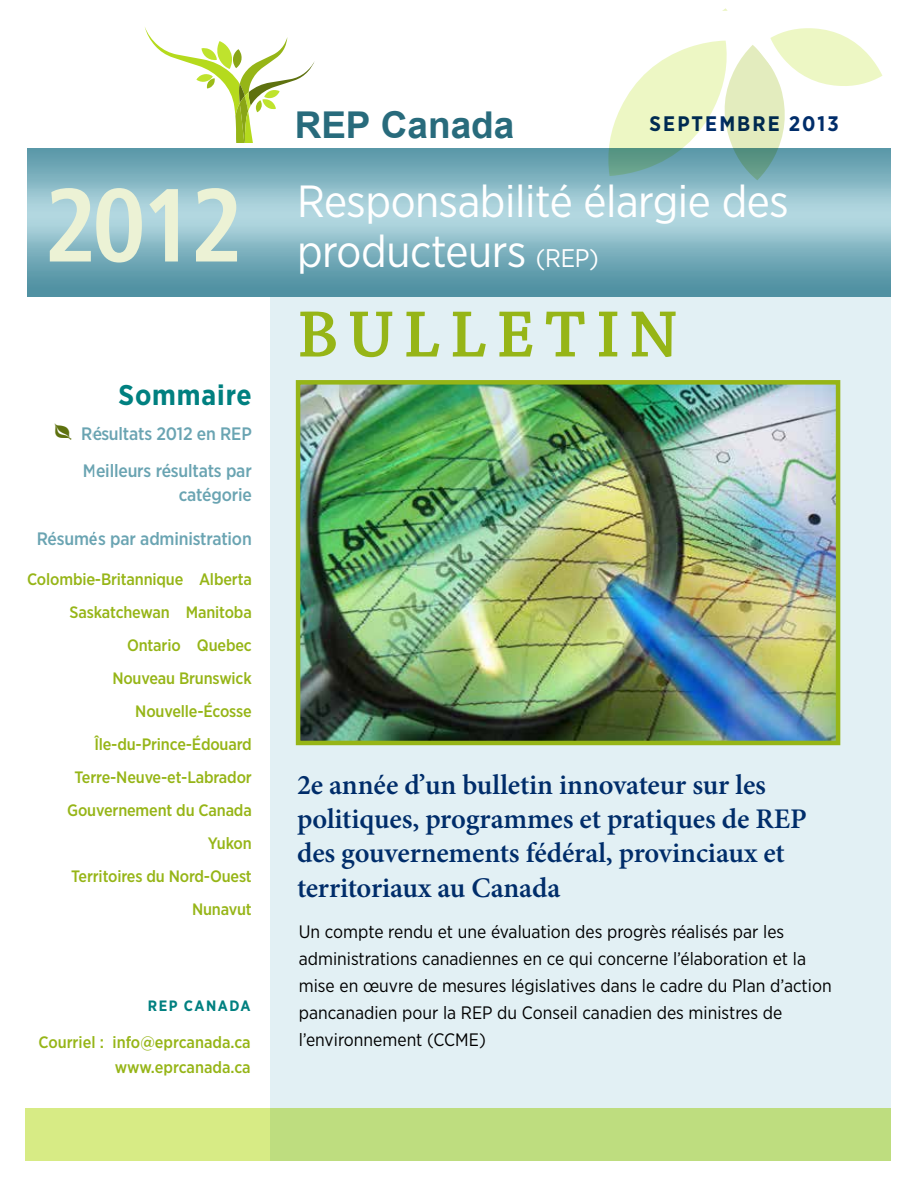
<style>
.page{position:relative;width:918px;height:1188px;background:#fff}
.page>*{position:absolute;margin:0;border:0;box-sizing:border-box;transform-origin:0 0}
.t1{font:700 condensed 103.65px "Frutiger";color:#ecf2d5}
.t2{font:600 69px "Chaparral Pro";letter-spacing:.135em;color:#96b517}
.t3{font:45px/49.5px "Gotham Narrow";letter-spacing:-.01em;color:#fff}
.t4{font:700 36.9px "Arial";color:#286b7c}
.t5{font:600 28.5px/34.2px "Minion Pro";letter-spacing:-.005em;color:#002d6a}
.t6{font:700 28.5px "Gotham Narrow";color:#008080}
.t7{font:700 21px "Gotham Narrow";letter-spacing:.1em;color:#002d6a}
.t8{font:18px/27px "Gotham Narrow";color:#000}
.t9{font:500 18px/37.5px "Gotham Narrow";letter-spacing:-.01em;color:#6aa4b2;text-align:right}
.t10{font:500 16.5px/33px "Gotham Narrow";letter-spacing:-.01em;color:#96b517;text-align:right}
.t11{font:700 15px "Gotham Narrow";letter-spacing:.1em;color:#008080}
.s1{font-family:"Altemus Borders Four";font-weight:400;color:#5e710f}
.s2{font-size:25.5px}
</style>
<div class="page">
<div style="left:270px;top:149px;width:621px;height:1012px;background:#e2f0f4"></div>
<img style="left:27px;top:148px;width:864px;height:148px">
<img style="left:301px;top:385px;width:534px;height:355px">
<div style="left:296px;top:380px;width:544px;height:365px;border:4px solid #96b517"></div>
<svg style="left:145px;top:27px;width:170px;height:116px"></svg>
<div style="left:281px;top:97px;width:265px;height:46px;background:#fff"></div>
<svg style="left:565px;top:148px;width:274px;height:78px;background:#9dc8d2"></svg>
<svg style="left:606px;top:8px;width:285px;height:172px"></svg>
<div style="left:767px;top:0;width:74px;height:27px;background:#fff"></div>
<div style="left:26px;top:1108px;width:865px;height:53px;background:linear-gradient(to right,#d4e984,#b6d87d)"></div>
<h1 class="t1" style="left:43px;top:164px;width:202px">2012</h1>
<h3 class="t6" style="left:118px;top:377px;width:135px">SOMMAIRE</h3>
<p class="t9" style="left:54px;top:414px;width:199px"><span class="s1">4</span> Résultats 2012 en REP<br>Meilleurs résultats par</p>
<p class="t9" style="left:179px;top:476px;width:75px">catégorie</p>
<p class="t9" style="left:37px;top:520px;width:217px">Résumés par administration</p>
<p class="t10" style="left:27px;top:563px;width:226px">Colombie-Britannique Alberta<br>Saskatchewan Manitoba<br>Ontario Quebec<br>Nouveau Brunswick<br>Nouvelle-Écosse<br>Île-du-Prince-Édouard<br>Terre-Neuve-et-Labrador<br>Gouvernement du Canada<br>Yukon<br>Territoires du Nord-Ouest<br>Nunavut</p>
<p class="t11" style="left:148px;top:996px;width:11px">REP</p>
<p class="t11" style="left:184px;top:996px;width:68px">CANADA</p>
<p class="t10" style="left:38px;top:1030px;width:214px;line-height:24px">Courriel : info@eprcanada.ca www.eprcanada.ca</p>
<h3 class="t4" style="left:295px;top:100px;width:221px">REP Canada</h3>
<p class="t7" style="left:650px;top:110px;width:191px">SEPTEMBRE 2013</p>
<h3 class="t3" style="left:297px;top:176px;width:493px">Responsabilité élargie des producteurs <span class="s2">(REP)</span></h3>
<h2 class="t2" style="left:297px;top:295px;width:383px">BULLETIN</h2>
<h3 class="t5" style="left:297px;top:768px;width:511px">2e année d’un bulletin innovateur sur les politiques, programmes et pratiques de REP des gouvernements fédéral, provinciaux et territoriaux au Canada</h3>
<p class="t8" style="left:299px;top:918px;width:534px">Un compte rendu et une évaluation des progrès réalisés par les administrations canadiennes en ce qui concerne l’élaboration et la mise en œuvre de mesures législatives dans le cadre du Plan d’action pancanadien pour la REP du Conseil canadien des ministres de l’environnement (CCME)</p>
</div>
